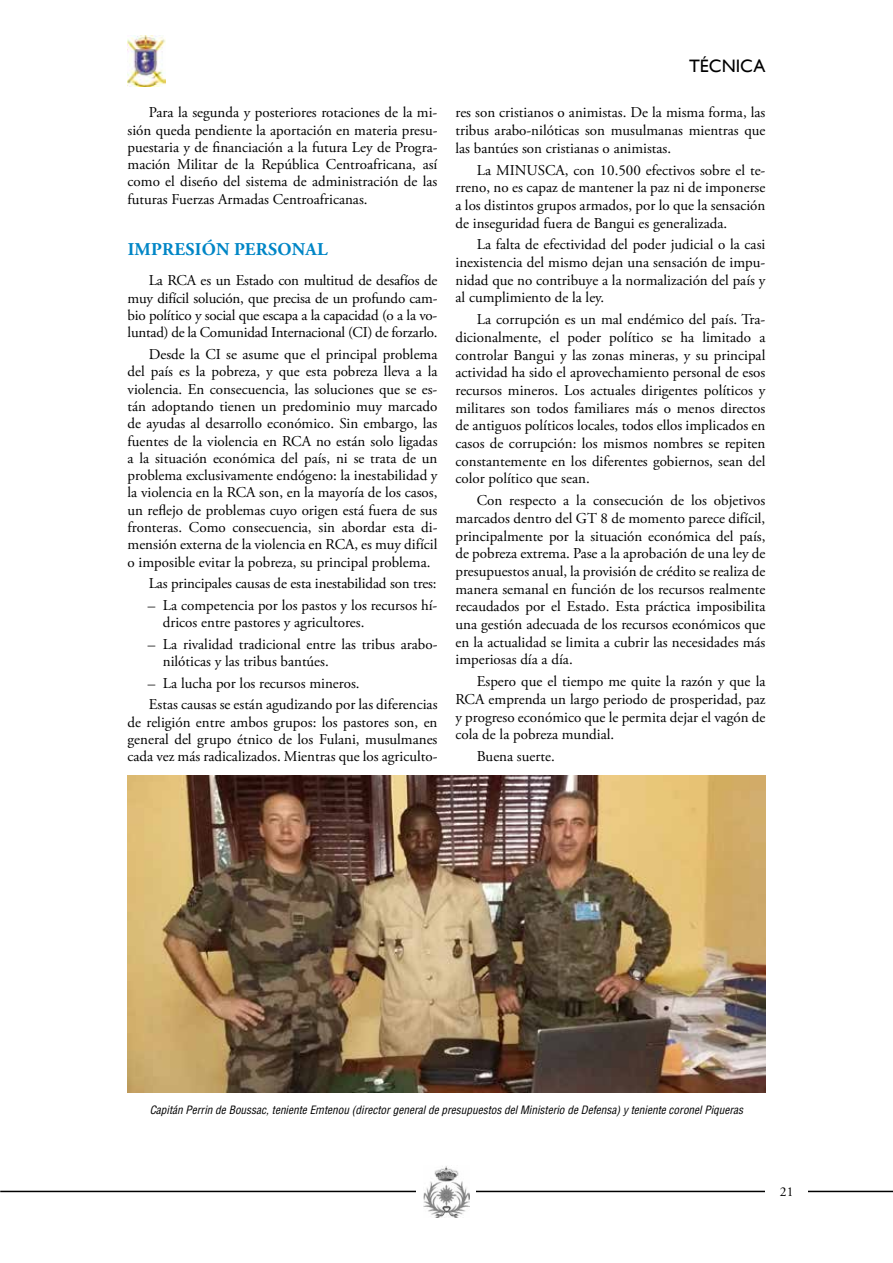
<style>
.page{position:relative;width:893px;height:1263px;background:#fff}
.page>*{position:absolute;margin:0;border:0;box-sizing:border-box;transform-origin:0 0}
.t1{font:700 18px "Adobe Garamond Pro";letter-spacing:.015em;color:#0086c6}
.t2{font:18px "Gill Sans";color:#000}
.t3{font:15px/17.7px "Adobe Garamond Pro";color:#000;text-align:justify}
.t4{font:13.5px "Adobe Garamond Pro";color:#000}
.t5{font:italic condensed 11.25px "Helvetica";color:#000}
.s1{font-family:"Garamond"}
</style>
<div class="page">
<img style="left:128px;top:36px;width:37px;height:51px">
<hr style="left:0;top:1191px;width:893px;height:1px;background:#000">
<div style="left:417px;top:1160px;width:59px;height:62px;background:#fff"></div>
<img style="left:423px;top:1166px;width:47px;height:51px">
<div style="left:765px;top:1170px;width:43px;height:43px;background:#fff"></div>
<img style="left:128px;top:775px;width:637px;height:317px">
<p class="t3" style="left:128px;top:104px;width:311px;text-indent:21px">Para la segunda y posteriores rotaciones de la mi&shy;sión queda pendiente la aportación en materia presu&shy;puestaria y de financiación a la futura Ley de Progra&shy;mación Militar de la República Centroafricana, así como el diseño del sistema de administración de las futuras Fuerzas Armadas Centroafricanas.</p>
<p class="t1" style="left:128px;top:239px;width:201px">IMPRESIÓN PERSONAL</p>
<p class="t3" style="left:128px;top:272px;width:311px;text-indent:21px">La RCA es un Estado con multitud de desafíos de muy difícil solución, que precisa de un profundo cam&shy;bio político y social que escapa a la capacidad (o a la vo&shy;luntad) de la Comunidad Internacional (CI) de forzarlo.</p>
<p class="t3" style="left:128px;top:346px;width:312px;line-height:17.2px;text-indent:21px">Desde la CI se asume que el principal problema del país es la pobreza, y que esta pobreza lleva a la violencia. En consecuencia, las soluciones que se es&shy;tán adoptando tienen un predominio muy marcado de ayudas al desarrollo económico. Sin embargo, las fuentes de la violencia en RCA no están solo ligadas a la situación económica del país, ni se trata de un problema exclusivamente endógeno: la inestabilidad y la violencia en la RCA son, en la mayoría de los casos, un reflejo de problemas cuyo origen está fuera de sus fronteras. Como consecuencia, sin abordar esta di&shy;mensión externa de la violencia en RCA, es muy difícil o imposible evitar la pobreza, su principal problema.</p>
<p class="t3" style="left:149px;top:575px;width:289px">Las principales causas de esta inestabilidad son tres:</p>
<p class="t3" style="left:163px;top:597px;width:276px;text-indent:-15px"><span class="s1">–</span> La competencia por los pastos y los recursos hí&shy;dricos entre pastores y agricultores.</p>
<p class="t3" style="left:163px;top:636px;width:276px;text-indent:-15px"><span class="s1">–</span> La rivalidad tradicional entre las tribus arabo&shy;nilóticas y las tribus bantúes.</p>
<p class="t3" style="left:148px;top:673px;width:291px;line-height:21.6px"><span class="s1">–</span> La lucha por los recursos mineros.<br>Estas causas se están agudizando por las diferencias</p>
<p class="t3" style="left:128px;top:714px;width:311px">de religión entre ambos grupos: los pastores son, en general del grupo étnico de los Fulani, musulmanes cada vez más radicalizados. Mientras que los agriculto-</p>
<p class="t2" style="left:689px;top:55px;width:78px">TÉCNICA</p>
<p class="t3" style="left:455px;top:104px;width:311px">res son cristianos o animistas. De la misma forma, las tribus arabo-nilóticas son musulmanas mientras que las bantúes son cristianas o animistas.</p>
<p class="t3" style="left:455px;top:161px;width:311px;text-indent:21px">La MINUSCA, con 10.500 efectivos sobre el te&shy;rreno, no es capaz de mantener la paz ni de imponerse a los distintos grupos armados, por lo que la sensación de inseguridad fuera de Bangui es generalizada.</p>
<p class="t3" style="left:455px;top:236px;width:311px;text-indent:21px">La falta de efectividad del poder judicial o la casi inexistencia del mismo dejan una sensación de impu&shy;nidad que no contribuye a la normalización del país y al cumplimiento de la ley.</p>
<p class="t3" style="left:455px;top:311px;width:312px;text-indent:21px">La corrupción es un mal endémico del país. Tra&shy;dicionalmente, el poder político se ha limitado a controlar Bangui y las zonas mineras, y su principal actividad ha sido el aprovechamiento personal de esos recursos mineros. Los actuales dirigentes políticos y militares son todos familiares más o menos directos de antiguos políticos locales, todos ellos implicados en casos de corrupción: los mismos nombres se repiten constantemente en los diferentes gobiernos, sean del color político que sean.</p>
<p class="t3" style="left:455px;top:492px;width:312px;text-indent:21px">Con respecto a la consecución de los objetivos marcados dentro del GT 8 de momento parece difícil, principalmente por la situación económica del país, de pobreza extrema. Pase a la aprobación de una ley de presupuestos anual, la provisión de crédito se realiza de manera semanal en función de los recursos realmente recaudados por el Estado. Esta práctica imposibilita una gestión adecuada de los recursos económicos que en la actualidad se limita a cubrir las necesidades más imperiosas día a día.</p>
<p class="t3" style="left:455px;top:673px;width:312px;text-indent:21px">Espero que el tiempo me quite la razón y que la RCA emprenda un largo periodo de prosperidad, paz y progreso económico que le permita dejar el vagón de cola de la pobreza mundial.</p>
<p class="t3" style="left:477px;top:748px;width:80px">Buena suerte.</p>
<p class="t5" style="left:150px;top:1103px;width:595px">Capitán Perrin de Boussac, teniente Emtenou (director general de presupuestos del Ministerio de Defensa) y teniente coronel Piqueras</p>
<p class="t4" style="left:780px;top:1184px;width:15px">21</p>
</div>
